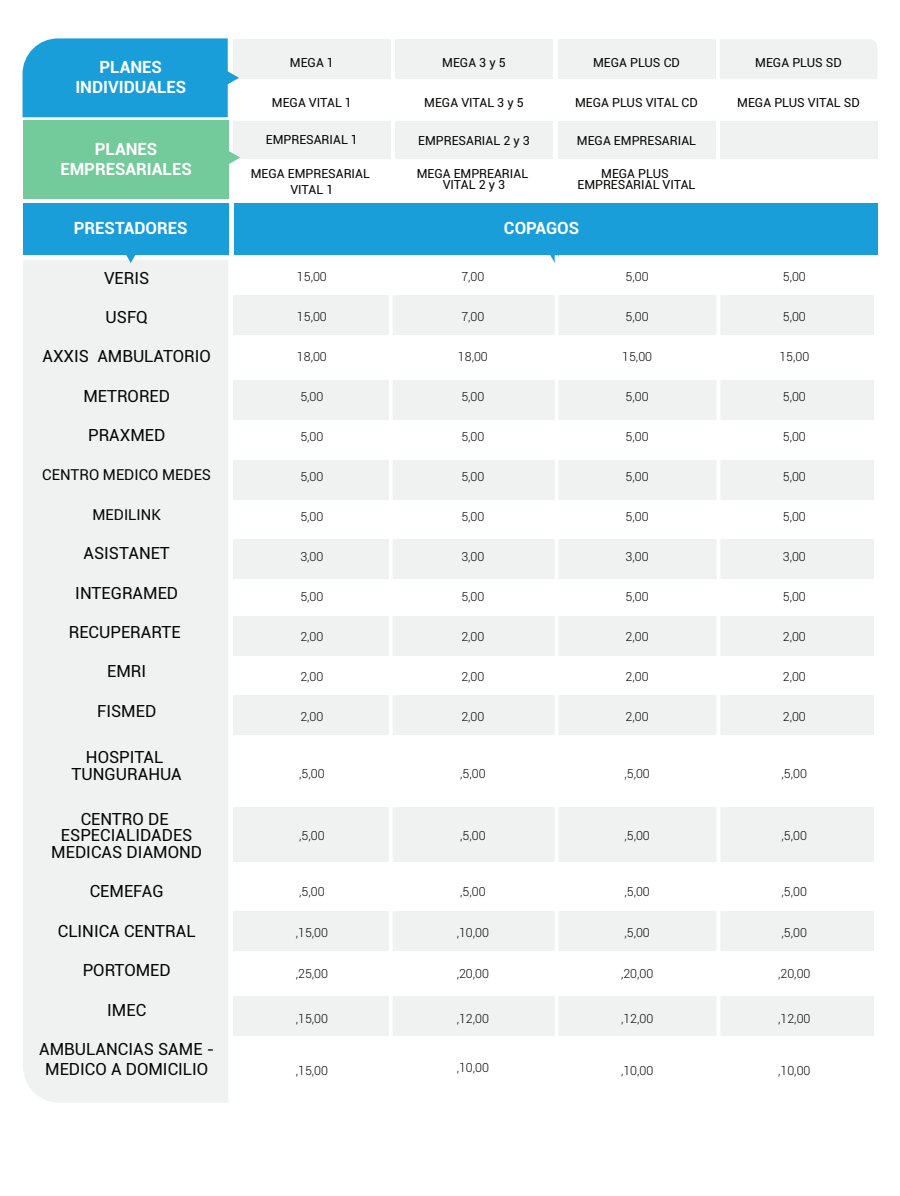
<style>
.page{position:relative;width:900px;height:1196px;background:#fff}
.page>*{position:absolute;margin:0;border:0;box-sizing:border-box;transform-origin:0 0}
.t1{font:700 16.81px/20.2px "Roboto";color:#fff;text-align:center}
.t2{font:16.69px/16.7px "Roboto";color:#050504;text-align:center}
.t3{font:15px "Roboto";color:#050504}
.t4{font:300 12.44px "Roboto";color:#050504}
.t5{font:12.44px/11.1px "Roboto";color:#050504;text-align:center}
</style>
<div class="page">
<div style="left:23px;top:260px;width:205px;height:842px;background:#f0f1f1"></div>
<div style="left:233px;top:460px;width:640px;height:40px;background:#f0f1f1"></div>
<div style="left:23px;top:203px;width:853px;height:51px;background:#199eda"></div>
<svg style="left:121px;top:254px;width:19px;height:9px"></svg>
<svg style="left:545px;top:254px;width:19px;height:8px"></svg>
<div style="left:233px;top:539px;width:640px;height:40px;background:#f0f1f1"></div>
<div style="left:233px;top:616px;width:640px;height:40px;background:#f0f1f1"></div>
<div style="left:233px;top:695px;width:640px;height:40px;background:#f0f1f1"></div>
<div style="left:233px;top:911px;width:640px;height:40px;background:#f0f1f1"></div>
<div style="left:233px;top:996px;width:640px;height:40px;background:#f0f1f1"></div>
<div style="left:233px;top:121px;width:157px;height:37px;background:#f0f1f1"></div>
<div style="left:233px;top:39px;width:157px;height:40px;background:#f0f1f1"></div>
<div style="left:395px;top:121px;width:157px;height:37px;background:#f0f1f1"></div>
<div style="left:395px;top:39px;width:157px;height:40px;background:#f0f1f1"></div>
<div style="left:557px;top:121px;width:158px;height:37px;background:#f0f1f1"></div>
<div style="left:557px;top:39px;width:158px;height:40px;background:#f0f1f1"></div>
<div style="left:719px;top:121px;width:158px;height:37px;background:#f0f1f1"></div>
<div style="left:720px;top:39px;width:157px;height:40px;background:#f0f1f1"></div>
<div style="left:233px;top:295px;width:640px;height:40px;background:#f0f1f1"></div>
<div style="left:233px;top:380px;width:640px;height:40px;background:#f0f1f1"></div>
<div style="left:233px;top:807px;width:640px;height:55px;background:#f0f1f1"></div>
<svg style="left:23px;top:38px;width:216px;height:79px;background:#26a3dc"></svg>
<div style="left:23px;top:121px;width:206px;height:78px;background:#73ca9a"></div>
<svg style="left:229px;top:151px;width:11px;height:13px"></svg>
<hr style="left:229px;top:202px;width:4px;height:65px;background:#fff">
<hr style="left:389px;top:255px;width:3px;height:857px;background:#fff">
<hr style="left:554px;top:255px;width:4px;height:857px;background:#fff">
<hr style="left:716px;top:255px;width:4px;height:857px;background:#fff">
<h1 class="t1" style="left:75px;top:56px;width:112px">PLANES<br>INDIVIDUALES</h1>
<h1 class="t1" style="left:60px;top:138px;width:133px">PLANES<br>EMPRESARIALES</h1>
<p class="t5" style="left:290px;top:57px;width:46px">MEGA 1</p>
<p class="t5" style="left:272px;top:96px;width:81px">MEGA VITAL 1</p>
<p class="t5" style="left:266px;top:134px;width:94px">EMPRESARIAL 1</p>
<p class="t5" style="left:251px;top:165px;width:121px;line-height:16.7px">MEGA EMPRESARIAL<br>VITAL 1</p>
<p class="t5" style="left:442px;top:57px;width:65px">MEGA 3 y 5</p>
<p class="t5" style="left:424px;top:96px;width:101px">MEGA VITAL 3 y 5</p>
<p class="t5" style="left:418px;top:134px;width:113px">EMPRESARIAL 2 y 3</p>
<p class="t5" style="left:416px;top:167px;width:113px">MEGA EMPREARIAL<br>VITAL 2 y 3</p>
<p class="t5" style="left:593px;top:57px;width:88px">MEGA PLUS CD</p>
<p class="t5" style="left:575px;top:96px;width:124px">MEGA PLUS VITAL CD</p>
<p class="t5" style="left:576px;top:134px;width:121px">MEGA EMPRESARIAL</p>
<p class="t5" style="left:577px;top:167px;width:119px">MEGA PLUS<br>EMPRESARIAL VITAL</p>
<h1 class="t1" style="left:74px;top:217px;width:115px">PRESTADORES</h1>
<h1 class="t1" style="left:504px;top:217px;width:77px">COPAGOS</h1>
<h2 class="t2" style="left:104px;top:269px;width:47px">VERIS</h2>
<h2 class="t2" style="left:105px;top:308px;width:44px">USFQ</h2>
<h2 class="t2" style="left:42px;top:347px;width:170px">AXXIS AMBULATORIO</h2>
<h2 class="t2" style="left:83px;top:387px;width:88px">METRORED</h2>
<h2 class="t2" style="left:88px;top:426px;width:79px">PRAXMED</h2>
<p class="t3" style="left:42px;top:465px;width:170px">CENTRO MEDICO MEDES</p>
<p class="t3" style="left:92px;top:504px;width:70px">MEDILINK</p>
<h2 class="t2" style="left:83px;top:544px;width:88px">ASISTANET</h2>
<h2 class="t2" style="left:75px;top:584px;width:104px">INTEGRAMED</h2>
<h2 class="t2" style="left:69px;top:623px;width:113px">RECUPERARTE</h2>
<h2 class="t2" style="left:107px;top:662px;width:41px">EMRI</h2>
<h2 class="t2" style="left:97px;top:702px;width:61px">FISMED</h2>
<h2 class="t2" style="left:72px;top:748px;width:112px">HOSPITAL<br>TUNGURAHUA</h2>
<h2 class="t2" style="left:51px;top:810px;width:152px">CENTRO DE<br>ESPECIALIDADES<br>MEDICAS DIAMOND</h2>
<h2 class="t2" style="left:90px;top:883px;width:75px">CEMEFAG</h2>
<h2 class="t2" style="left:58px;top:922px;width:139px">CLINICA CENTRAL</h2>
<h2 class="t2" style="left:83px;top:961px;width:90px">PORTOMED</h2>
<h2 class="t2" style="left:107px;top:1001px;width:40px">IMEC</h2>
<h2 class="t2" style="left:39px;top:1038px;width:176px;line-height:20px">AMBULANCIAS SAME -<br>MEDICO A DOMICILIO</h2>
<p class="t4" style="left:297px;top:268px;width:31px">15,00</p>
<p class="t4" style="left:297px;top:308px;width:31px">15,00</p>
<p class="t4" style="left:297px;top:348px;width:31px">18,00</p>
<p class="t4" style="left:300px;top:388px;width:25px">5,00</p>
<p class="t4" style="left:300px;top:428px;width:25px">5,00</p>
<p class="t4" style="left:300px;top:468px;width:25px">5,00</p>
<p class="t4" style="left:300px;top:508px;width:25px">5,00</p>
<p class="t4" style="left:300px;top:548px;width:25px">3,00</p>
<p class="t4" style="left:300px;top:588px;width:25px">5,00</p>
<p class="t4" style="left:300px;top:628px;width:25px">2,00</p>
<p class="t4" style="left:300px;top:668px;width:25px">2,00</p>
<p class="t4" style="left:300px;top:708px;width:25px">2,00</p>
<p class="t4" style="left:461px;top:268px;width:25px">7,00</p>
<p class="t4" style="left:461px;top:308px;width:25px">7,00</p>
<p class="t4" style="left:458px;top:348px;width:31px">18,00</p>
<p class="t4" style="left:461px;top:388px;width:25px">5,00</p>
<p class="t4" style="left:461px;top:428px;width:25px">5,00</p>
<p class="t4" style="left:461px;top:468px;width:25px">5,00</p>
<p class="t4" style="left:461px;top:508px;width:25px">5,00</p>
<p class="t4" style="left:461px;top:548px;width:25px">3,00</p>
<p class="t4" style="left:461px;top:588px;width:25px">5,00</p>
<p class="t4" style="left:461px;top:628px;width:25px">2,00</p>
<p class="t4" style="left:461px;top:668px;width:25px">2,00</p>
<p class="t4" style="left:461px;top:708px;width:25px">2,00</p>
<p class="t4" style="left:299px;top:765px;width:27px">,5,00</p>
<p class="t4" style="left:460px;top:765px;width:27px">,5,00</p>
<p class="t4" style="left:299px;top:827px;width:27px">,5,00</p>
<p class="t4" style="left:460px;top:827px;width:27px">,5,00</p>
<p class="t4" style="left:299px;top:883px;width:27px">,5,00</p>
<p class="t4" style="left:295px;top:924px;width:34px">,15,00</p>
<p class="t4" style="left:295px;top:965px;width:34px">,25,00</p>
<p class="t4" style="left:295px;top:1010px;width:34px">,15,00</p>
<p class="t4" style="left:460px;top:883px;width:27px">,5,00</p>
<p class="t4" style="left:456px;top:924px;width:34px">,10,00</p>
<p class="t4" style="left:456px;top:965px;width:34px">,20,00</p>
<p class="t4" style="left:456px;top:1010px;width:34px">,12,00</p>
<p class="t4" style="left:456px;top:1059px;width:34px">,10,00</p>
<p class="t4" style="left:295px;top:1061px;width:34px">,15,00</p>
<p class="t4" style="left:625px;top:268px;width:25px">5,00</p>
<p class="t4" style="left:625px;top:308px;width:25px">5,00</p>
<p class="t4" style="left:622px;top:348px;width:31px">15,00</p>
<p class="t4" style="left:625px;top:388px;width:25px">5,00</p>
<p class="t4" style="left:625px;top:428px;width:25px">5,00</p>
<p class="t4" style="left:625px;top:468px;width:25px">5,00</p>
<p class="t4" style="left:625px;top:508px;width:25px">5,00</p>
<p class="t4" style="left:625px;top:548px;width:25px">3,00</p>
<p class="t4" style="left:625px;top:588px;width:25px">5,00</p>
<p class="t4" style="left:625px;top:628px;width:25px">2,00</p>
<p class="t4" style="left:625px;top:668px;width:25px">2,00</p>
<p class="t4" style="left:625px;top:708px;width:25px">2,00</p>
<p class="t4" style="left:624px;top:765px;width:27px">,5,00</p>
<p class="t4" style="left:624px;top:827px;width:27px">,5,00</p>
<p class="t4" style="left:624px;top:883px;width:27px">,5,00</p>
<p class="t4" style="left:624px;top:924px;width:27px">,5,00</p>
<p class="t4" style="left:620px;top:965px;width:34px">,20,00</p>
<p class="t4" style="left:620px;top:1010px;width:34px">,12,00</p>
<p class="t4" style="left:620px;top:1061px;width:34px">,10,00</p>
<p class="t5" style="left:755px;top:57px;width:88px">MEGA PLUS SD</p>
<p class="t5" style="left:737px;top:96px;width:124px">MEGA PLUS VITAL SD</p>
<p class="t4" style="left:782px;top:268px;width:25px">5,00</p>
<p class="t4" style="left:782px;top:308px;width:25px">5,00</p>
<p class="t4" style="left:779px;top:348px;width:31px">15,00</p>
<p class="t4" style="left:782px;top:388px;width:25px">5,00</p>
<p class="t4" style="left:782px;top:428px;width:25px">5,00</p>
<p class="t4" style="left:782px;top:468px;width:25px">5,00</p>
<p class="t4" style="left:782px;top:508px;width:25px">5,00</p>
<p class="t4" style="left:782px;top:548px;width:25px">3,00</p>
<p class="t4" style="left:782px;top:588px;width:25px">5,00</p>
<p class="t4" style="left:782px;top:628px;width:25px">2,00</p>
<p class="t4" style="left:782px;top:668px;width:25px">2,00</p>
<p class="t4" style="left:782px;top:708px;width:25px">2,00</p>
<p class="t4" style="left:781px;top:765px;width:27px">,5,00</p>
<p class="t4" style="left:781px;top:827px;width:27px">,5,00</p>
<p class="t4" style="left:781px;top:883px;width:27px">,5,00</p>
<p class="t4" style="left:781px;top:924px;width:27px">,5,00</p>
<p class="t4" style="left:777px;top:965px;width:34px">,20,00</p>
<p class="t4" style="left:777px;top:1010px;width:34px">,12,00</p>
<p class="t4" style="left:777px;top:1062px;width:34px">,10,00</p>
</div>
